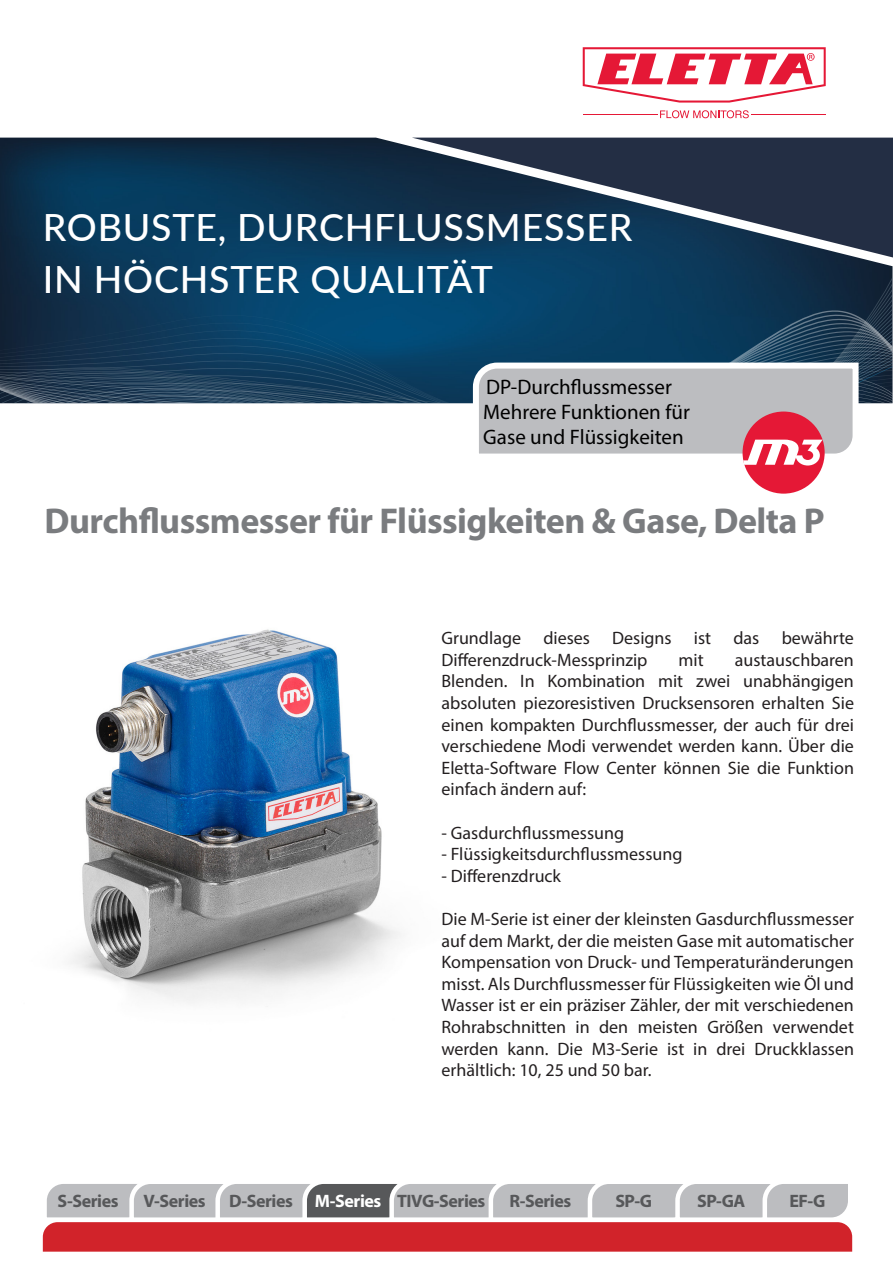
<style>
.page{position:relative;width:893px;height:1263px;background:#fff}
.page>*{position:absolute;margin:0;border:0;box-sizing:border-box;transform-origin:0 0}
.t1{font:500 37.5px "Lato";letter-spacing:.02em;color:#fff}
.t2{font:700 36px "Myriad Pro";letter-spacing:-.015em;color:#7a7c7f}
.t3{font:21px "Myriad Pro";color:#000}
.t4{font:18px/21.6px "Myriad Pro";color:#231f20;text-align:justify}
.t5{font:700 18px "Myriad Pro";letter-spacing:-.025em;color:#57585a}
.t6{font:700 18px "Myriad Pro";letter-spacing:-.025em;color:#fff}
</style>
<div class="page">
<img style="left:0;top:138px;width:412px;height:118px">
<svg style="left:0;top:256px;width:892px;height:54px;background:#0a3c5e"></svg>
<svg style="left:0;top:310px;width:892px;height:43px;background:#0d3f61"></svg>
<svg style="left:412px;top:138px;width:481px;height:119px;background:#2a3e56"></svg>
<svg style="left:42px;top:1184px;width:811px;height:67px;background:#c67d81"></svg>
<div style="left:743px;top:411px;width:82px;height:83px;background:#e51836;border-radius:50%"></div>
<svg style="left:0;top:353px;width:892px;height:112px"></svg>
<img style="left:70px;top:629px;width:331px;height:374px">
<hr style="left:583px;top:114px;width:74px;height:1px;background:#e51836">
<svg style="left:660px;top:110px;width:89px;height:8px"></svg>
<hr style="left:751px;top:114px;width:75px;height:1px;background:#e51836">
<svg style="left:583px;top:47px;width:243px;height:56px"></svg>
<p class="t1" style="left:43px;top:200px;width:591px">ROBUSTE, DURCHFLUSSMESSER</p>
<p class="t1" style="left:43px;top:253px;width:452px">IN HÖCHSTER QUALITÄT</p>
<p class="t3" style="left:486px;top:374px;width:187px">DP-Durchflussmesser</p>
<p class="t3" style="left:483px;top:399px;width:208px">Mehrere Funktionen für</p>
<p class="t3" style="left:483px;top:424px;width:202px">Gase und Flüssigkeiten</p>
<p class="t2" style="left:44px;top:497px;width:782px">Durchflussmesser für Flüssigkeiten &amp; Gase, Delta P</p>
<p class="t4" style="left:441px;top:627px;width:414px">Grundlage dieses Designs ist das bewährte<br>Differenzdruck-Messprinzip</p>
<p class="t4" style="left:441px;top:649px;width:414px;text-indent:293px">austauschbaren Blenden. In Kombination mit zwei unabhängigen absoluten piezoresistiven Drucksensoren erhalten Sie einen kompakten Durchflussmesser, der auch für drei verschiedene Modi verwendet werden kann. Über die Eletta-Software Flow Center können Sie die Funktion einfach ändern auf:</p>
<p class="t4" style="left:441px;top:821px;width:184px">- Gasdurchflussmessung</p>
<p class="t4" style="left:441px;top:843px;width:242px">- Flüssigkeitsdurchflussmessung</p>
<p class="t4" style="left:441px;top:865px;width:121px">- Differenzdruck</p>
<p class="t4" style="left:441px;top:908px;width:414px">Die M-Serie ist einer der kleinsten Gasdurchflussmesser auf dem Markt, der die meisten Gase mit automatischer Kompensation von Druck- und Temperaturänderungen misst. Als Durchflussmesser für Flüssigkeiten wie Öl und Wasser ist er ein präziser Zähler, der mit verschiedenen Rohrabschnitten in den meisten Größen verwendet werden kann. Die M3-Serie ist in drei Druckklassen erhältlich: 10, 25 und 50 bar.</p>
<p class="t4" style="left:679px;top:649px;width:27px">mit</p>
<p class="t5" style="left:58px;top:1189px;width:63px">S-Series</p>
<p class="t5" style="left:144px;top:1189px;width:64px">V-Series</p>
<p class="t5" style="left:229px;top:1189px;width:65px">D-Series</p>
<p class="t6" style="left:315px;top:1189px;width:68px">M-Series</p>
<p class="t5" style="left:397px;top:1189px;width:90px">TIVG-Series</p>
<p class="t5" style="left:509px;top:1189px;width:63px">R-Series</p>
<p class="t5" style="left:615px;top:1189px;width:38px">SP-G</p>
<p class="t5" style="left:697px;top:1189px;width:50px">SP-GA</p>
<p class="t5" style="left:789px;top:1189px;width:38px">EF-G</p>
</div>
